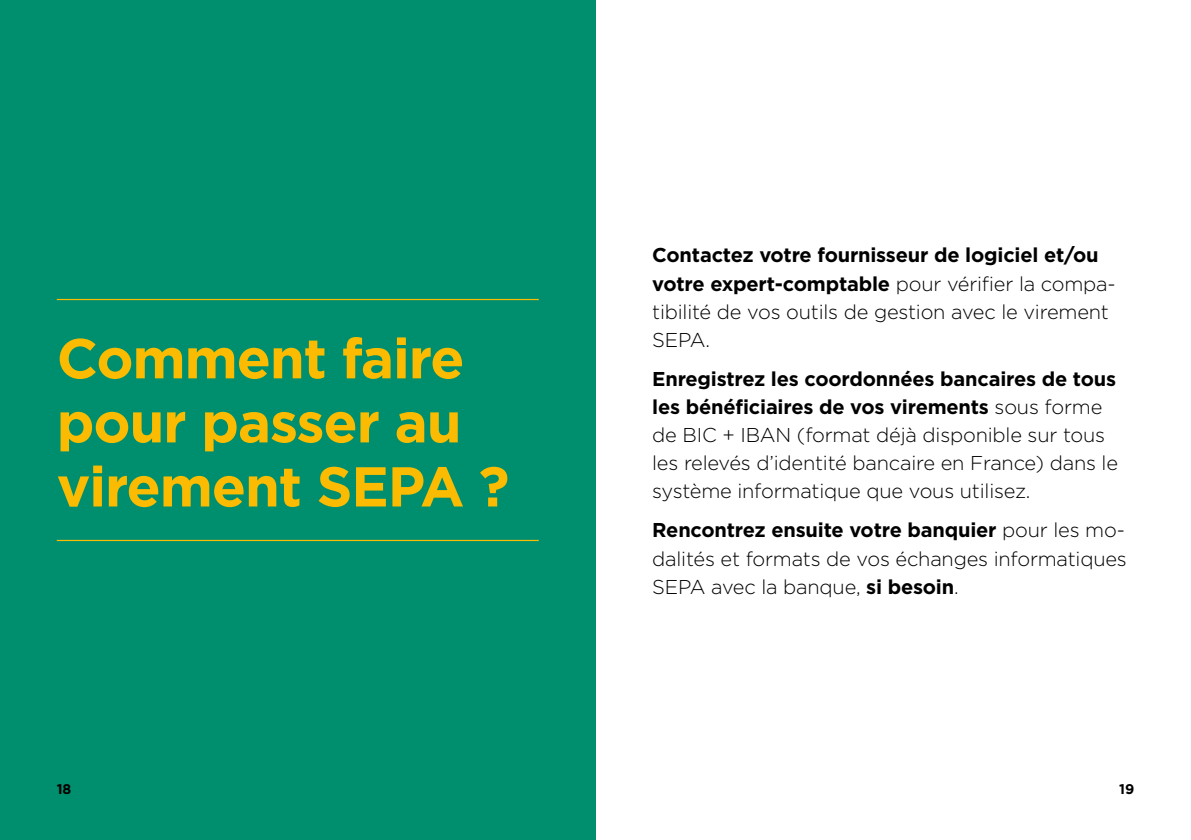
<style>
.page{position:relative;width:1191px;height:840px;background:#fff}
.page>*{position:absolute;margin:0;border:0;box-sizing:border-box;transform-origin:0 0}
.H1_-_chapitres{font:700 56px/64px "Gotham";letter-spacing:-.02em;color:#fabb00}
.Texte{font:300 20px/28px "Gotham";letter-spacing:-.01em;color:#000}
.t1{font:700 14px "Gotham";color:#000}
.s1{font-weight:700}
</style>
<div class="page">
<div style="left:0;top:0;width:595px;height:839px;background:#008f6e"></div>
<hr style="left:57px;top:539px;width:482px;height:1px;background:#fabb00">
<hr style="left:57px;top:299px;width:482px;height:1px;background:#fabb00">
<h1 class="H1_-_chapitres" style="left:57px;top:326px;width:454px">Comment faire pour passer au virement SEPA ?</h1>
<p class="t1" style="left:57px;top:779px;width:16px">18</p>
<p class="Texte" style="left:652px;top:241px;width:465px"><span class="s1">Contactez votre fournisseur de logiciel et/ou votre expert-comptable</span> pour vérifier la compa&shy;tibilité de vos outils de gestion avec le virement SEPA.</p>
<p class="Texte" style="left:652px;top:364px;width:467px"><span class="s1">Enregistrez les coordonnées bancaires de tous les bénéficiaires de vos virements</span> sous forme de BIC + IBAN (format déjà disponible sur tous les relevés d’identité bancaire en France) dans le système informatique que vous utilisez.</p>
<p class="Texte" style="left:652px;top:515px;width:476px;text-align:justify"><span class="s1">Rencontrez ensuite votre banquier</span> pour les mo&shy;dalités et formats de vos échanges informatiques SEPA avec la banque, <span class="s1">si besoin</span>.</p>
<p class="t1" style="left:1119px;top:779px;width:17px">19</p>
</div>
